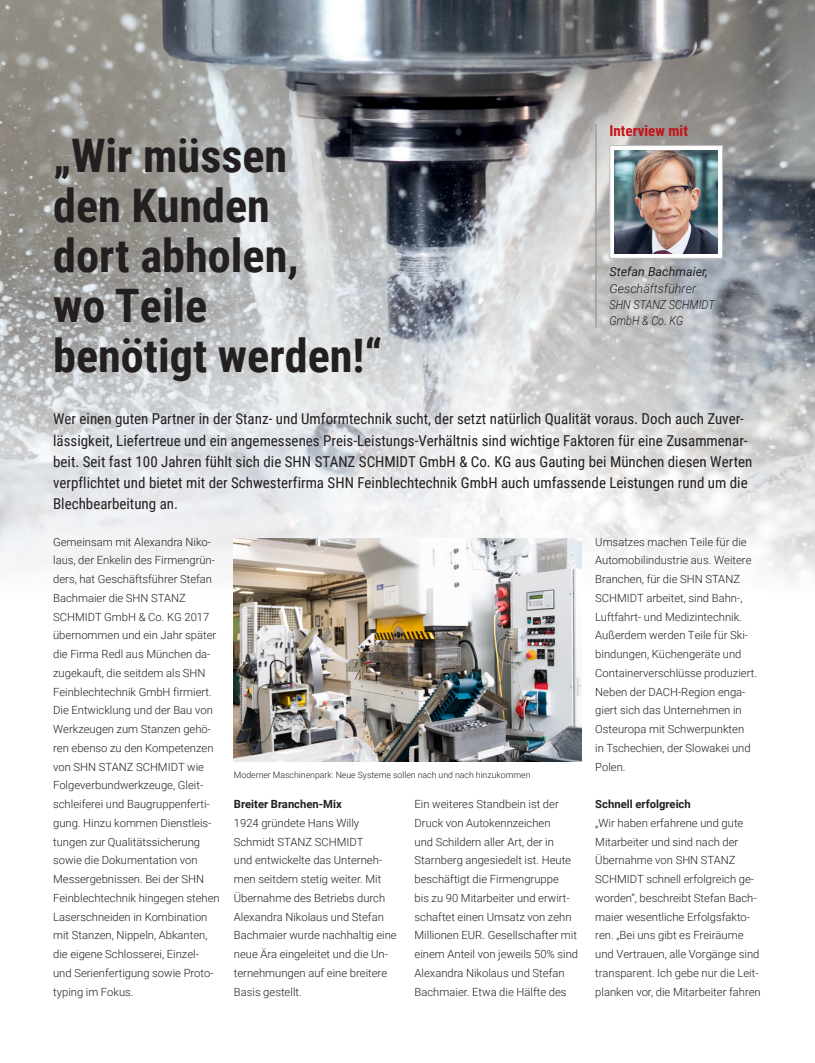
<style>
.page{position:relative;width:815px;height:1063px;background:#fff}
.page>*{position:absolute;margin:0;border:0;box-sizing:border-box;transform-origin:0 0}
.Headline{font:700 46.25px/50px "Roboto Condensed";color:#231f20}
.Vorspann{font:15px/21.2px "Roboto Condensed";color:#231f20}
.Interview_mit{font:700 15px "Roboto Condensed";color:#c4121a}
.Firma_Interviewpartner{font:italic 300 12.5px/16.2px "Roboto";color:#231f20;scale:.87 1}
.Name_Interviewpartner{font:italic 12.5px "Roboto";color:#231f20}
.Funktion_Interviewpartner{font:italic 300 12.5px "Roboto";color:#231f20}
.Fließtext{font:300 11.25px/18.8px "Roboto";color:#231f20}
.Zwischenüberschrift{font:700 11.25px "Roboto";color:#231f20}
.Bildunterschrift{font:300 8.75px "Roboto";color:#231f20}
</style>
<div class="page">
<img style="left:0;top:0;width:815px;height:593px">
<svg style="left:609px;top:145px;width:114px;height:114px"></svg>
<img style="left:615px;top:151px;width:103px;height:102px">
<hr style="left:595px;top:124px;width:2px;height:204px;background:#939598">
<img style="left:234px;top:539px;width:347px;height:223px">
<p class="Interview_mit" style="left:609px;top:120px;width:80px">Interview mit</p>
<p class="Headline" style="left:53px;top:129px;width:331px">„Wir müssen<br>den Kunden<br>dort abholen,<br>wo Teile<br>benötigt werden!“</p>
<p class="Vorspann" style="left:53px;top:408px;width:701px">Wer einen guten Partner in der Stanz- und Umformtechnik sucht, der setzt natürlich Qualität voraus. Doch auch Zuver&shy;lässigkeit, Liefertreue und ein angemessenes Preis-Leistungs-Verhältnis sind wichtige Faktoren für eine Zusammenar&shy;beit. Seit fast 100 Jahren fühlt sich die SHN STANZ SCHMIDT GmbH &amp; Co. KG aus Gauting bei München diesen Werten verpflichtet und bietet mit der Schwesterfirma SHN Feinblechtechnik GmbH auch umfassende Leistungen rund um die Blechbearbeitung an.</p>
<p class="Fließtext" style="left:53px;top:532px;width:168px">Gemeinsam mit Alexandra Niko&shy;laus, der Enkelin des Firmengrün&shy;ders, hat Geschäftsführer Stefan<br>Bachmaier die SHN STANZ<br>SCHMIDT GmbH &amp; Co. KG 2017 übernommen und ein Jahr später die Firma Redl aus München da&shy;zugekauft, die seitdem als SHN<br>Feinblechtechnik GmbH firmiert.<br>Die Entwicklung und der Bau von<br>Werkzeugen zum Stanzen gehö&shy;ren ebenso zu den Kompetenzen von SHN STANZ SCHMIDT wie<br>Folgeverbundwerkzeuge, Gleit&shy;schleiferei und Baugruppenferti&shy;gung. Hinzu kommen Dienstleis&shy;tungen zur Qualitätssicherung sowie die Dokumentation von<br>Messergebnissen. Bei der SHN<br>Feinblechtechnik hingegen stehen<br>Laserschneiden in Kombination mit Stanzen, Nippeln, Abkanten, die eigene Schlosserei, Einzel&shy;und Serienfertigung sowie Proto&shy;typing im Fokus.</p>
<p class="Name_Interviewpartner" style="left:609px;top:263px;width:100px">Stefan Bachmaier,</p>
<p class="Funktion_Interviewpartner" style="left:609px;top:280px;width:88px">Geschäftsführer</p>
<p class="Firma_Interviewpartner" style="left:609px;top:296px;width:123px">SHN STANZ SCHMIDT<br>GmbH &amp; Co. KG</p>
<p class="Fließtext" style="left:595px;top:532px;width:163px">Umsatzes machen Teile für die<br>Automobilindustrie aus. Weitere<br>Branchen, für die SHN STANZ<br>SCHMIDT arbeitet, sind Bahn-,<br>Luftfahrt- und Medizintechnik.<br>Außerdem werden Teile für Ski&shy;bindungen, Küchengeräte und<br>Containerverschlüsse produziert.<br>Neben der DACH-Region enga&shy;giert sich das Unternehmen in<br>Osteuropa mit Schwerpunkten<br>in Tschechien, der Slowakei und<br>Polen.</p>
<p class="Zwischenüberschrift" style="left:595px;top:796px;width:97px">Schnell erfolgreich</p>
<p class="Fließtext" style="left:595px;top:813px;width:167px">„Wir haben erfahrene und gute<br>Mitarbeiter und sind nach der<br>Übernahme von SHN STANZ<br>SCHMIDT schnell erfolgreich ge&shy;worden“, beschreibt Stefan Bach&shy;maier wesentliche Erfolgsfakto&shy;ren. „Bei uns gibt es Freiräume und Vertrauen, alle Vorgänge sind transparent. Ich gebe nur die Leit&shy;planken vor, die Mitarbeiter fahren</p>
<p class="Bildunterschrift" style="left:234px;top:769px;width:298px">Moderner Maschinenpark: Neue Systeme sollen nach und nach hinzukommen</p>
<p class="Zwischenüberschrift" style="left:234px;top:796px;width:109px">Breiter Branchen-Mix</p>
<p class="Fließtext" style="left:234px;top:813px;width:164px">1924 gründete Hans Willy<br>Schmidt STANZ SCHMIDT<br>und entwickelte das Unterneh&shy;men seitdem stetig weiter. Mit<br>Übernahme des Betriebs durch<br>Alexandra Nikolaus und Stefan<br>Bachmaier wurde nachhaltig eine neue Ära eingeleitet und die Un&shy;ternehmungen auf eine breitere<br>Basis gestellt.</p>
<p class="Fließtext" style="left:415px;top:794px;width:165px">Ein weiteres Standbein ist der<br>Druck von Autokennzeichen<br>und Schildern aller Art, der in<br>Starnberg angesiedelt ist. Heute beschäftigt die Firmengruppe<br>bis zu 90 Mitarbeiter und erwirt&shy;schaftet einen Umsatz von zehn<br>Millionen EUR. Gesellschafter mit einem Anteil von jeweils 50% sind<br>Alexandra Nikolaus und Stefan<br>Bachmaier. Etwa die Hälfte des</p>
</div>
